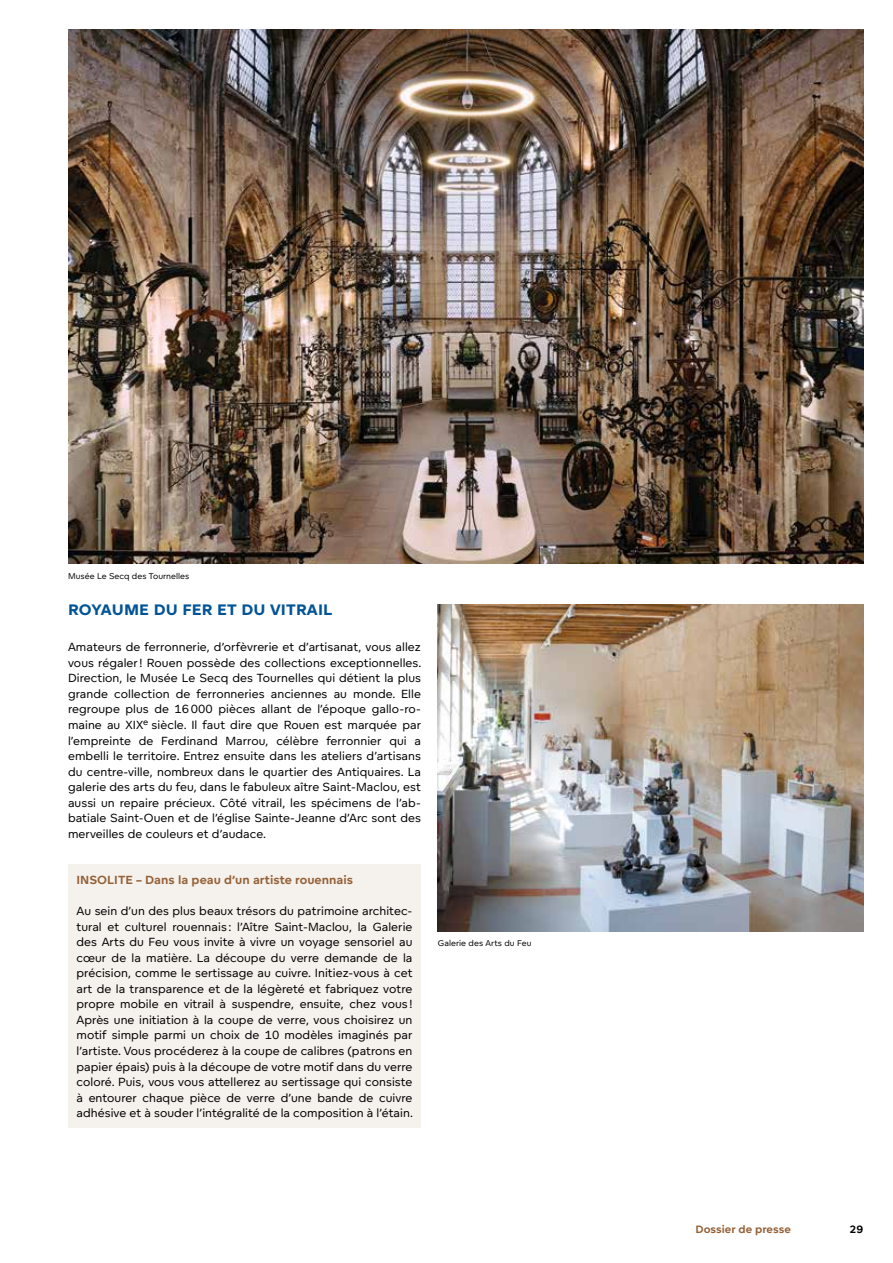
<style>
.page{position:relative;width:893px;height:1263px;background:#fff}
.page>*{position:absolute;margin:0;border:0;box-sizing:border-box;transform-origin:0 0}
.t1{font:800 15px "Foundry Unie";letter-spacing:.01em;color:#005496}
.t2{font:11.7px/15.5px "Foundry Unie";letter-spacing:.005em;color:#000;text-align:justify}
.t3{font:700 11.7px "Foundry Unie";color:#936037}
.t4{font:700 10.5px "Foundry Unie";color:#936037}
.t5{font:700 10.5px "Foundry Unie";color:#000}
.t6{font:8.25px "Foundry Unie";letter-spacing:.005em;color:#000}
</style>
<div class="page">
<div style="left:68px;top:863px;width:353px;height:264px;background:#f5f1ec"></div>
<img style="left:68px;top:30px;width:795px;height:533px">
<img style="left:438px;top:605px;width:425px;height:326px">
<p class="t6" style="left:68px;top:571px;width:123px">Musée Le Secq des Tournelles</p>
<p class="t1" style="left:68px;top:600px;width:266px">ROYAUME DU FER ET DU VITRAIL</p>
<p class="t2" style="left:68px;top:639px;width:355px">Amateurs de ferronnerie, d’orfèvrerie et d’artisanat, vous allez vous régaler ! Rouen possède des collections exceptionnelles.<br>Direction, le Musée Le Secq des Tournelles qui détient la plus grande collection de ferronneries anciennes au monde. Elle regroupe plus de 16 000 pièces allant de l’époque gallo-ro&shy;maine au XIX<sup>e</sup> siècle. Il faut dire que Rouen est marquée par l’empreinte de Ferdinand Marrou, célèbre ferronnier qui a embelli le territoire. Entrez ensuite dans les ateliers d’artisans du centre-ville, nombreux dans le quartier des Antiquaires. La galerie des arts du feu, dans le fabuleux aître Saint-Maclou, est aussi un repaire précieux. Côté vitrail, les spécimens de l’ab&shy;batiale Saint-Ouen et de l’église Sainte-Jeanne d’Arc sont des merveilles de couleurs et d’audace.</p>
<p class="t3" style="left:77px;top:872px;width:278px">INSOLITE – Dans la peau d’un artiste rouennais</p>
<p class="t2" style="left:77px;top:903px;width:338px">Au sein d’un des plus beaux trésors du patrimoine architec&shy;tural et culturel rouennais : l’Aître Saint-Maclou, la Galerie des Arts du Feu vous invite à vivre un voyage sensoriel au cœur de la matière. La découpe du verre demande de la précision, comme le sertissage au cuivre. Initiez-vous à cet art de la transparence et de la légèreté et fabriquez votre propre mobile en vitrail à suspendre, ensuite, chez vous !<br>Après une initiation à la coupe de verre, vous choisirez un motif simple parmi un choix de 10 modèles imaginés par l’artiste. Vous procéderez à la coupe de calibres (patrons en papier épais) puis à la découpe de votre motif dans du verre coloré. Puis, vous vous attellerez au sertissage qui consiste à entourer chaque pièce de verre d’une bande de cuivre adhésive et à souder l’intégralité de la composition à l’étain.</p>
<p class="t6" style="left:438px;top:938px;width:95px">Galerie des Arts du Feu</p>
<p class="t4" style="left:695px;top:1222px;width:97px">Dossier de presse</p>
<p class="t5" style="left:849px;top:1222px;width:15px">29</p>
</div>
